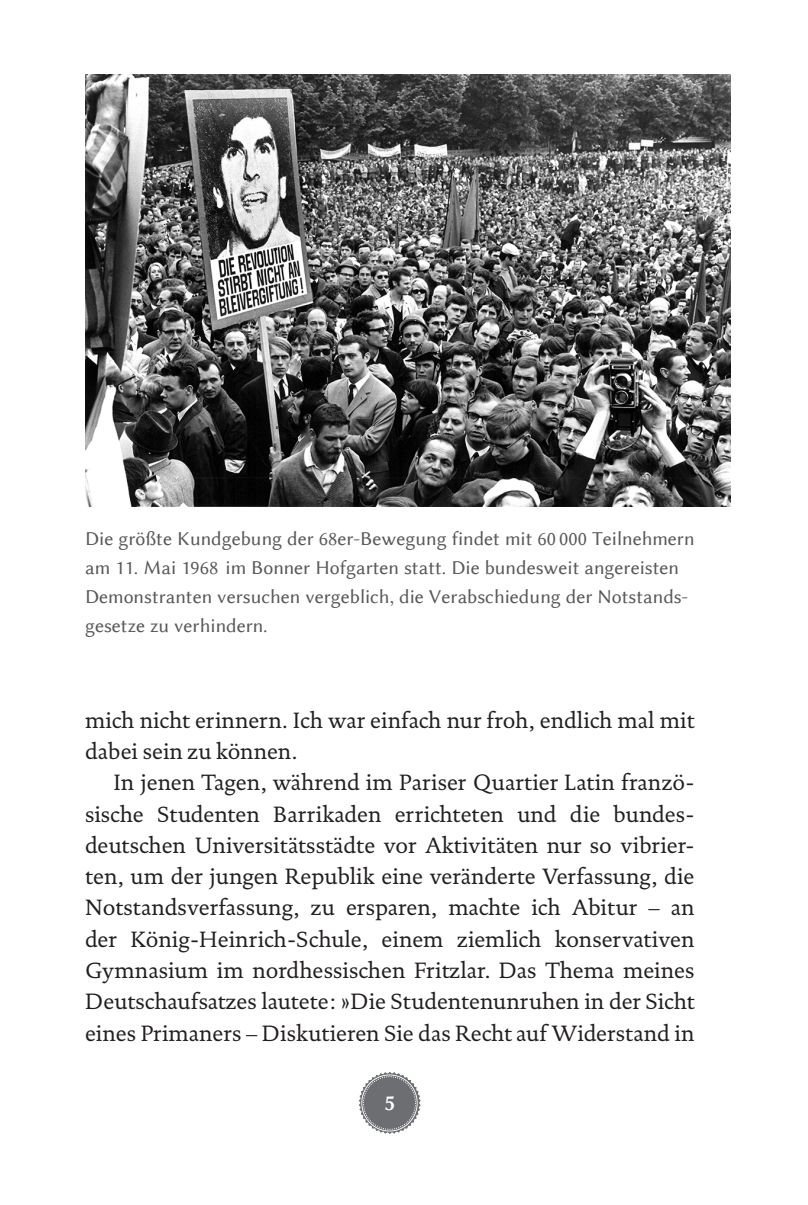
<style>
.page{position:relative;width:808px;height:1205px;background:#fff}
.page>*{position:absolute;margin:0;border:0;box-sizing:border-box;transform-origin:0 0}
.t1{font:22.5px/31.2px "Documenta 130408";letter-spacing:-.005em;color:#231f20}
.t2{font:22.5px "Lin Biolinum B";color:#fff}
.t3{font:20px/28.8px "Lin Biolinum";color:#57585a}
</style>
<div class="page">
<svg style="left:383px;top:1072px;width:7px;height:2px"></svg>
<img style="left:85px;top:74px;width:645px;height:432px">
<p class="t3" style="left:85px;top:525px;width:611px">Die größte Kundgebung der 68er-Bewegung findet mit 60 000 Teilnehmern am 11. Mai 1968 im Bonner Hofgarten statt. Die bundesweit angereisten Demonstranten versuchen vergeblich, die Verabschiedung der Notstands&shy;gesetze zu verhindern.</p>
<p class="t1" style="left:85px;top:704px;width:611px">mich nicht erinnern. Ich war einfach nur froh, endlich mal mit dabei sein zu können.</p>
<p class="t1" style="left:85px;top:766px;width:611px;text-indent:28px">In jenen Tagen, während im Pariser Quartier Latin franzö&shy;sische Studenten Barrikaden errichteten und die bundes&shy;deutschen Universitätsstädte vor Aktivitäten nur so vibrier&shy;ten, um der jungen Republik eine veränderte Verfassung, die Notstandsverfassung, zu ersparen, machte ich Abitur – an der König-Heinrich-Schule, einem ziemlich konservativen Gymnasium im nordhessischen Fritzlar. Das Thema meines Deutschaufsatzes lautete: »Die Studentenunruhen in der Sicht eines Primaners – Diskutieren Sie das Recht auf Widerstand in</p>
<p class="t2" style="left:384px;top:1090px;width:13px">5</p>
</div>
